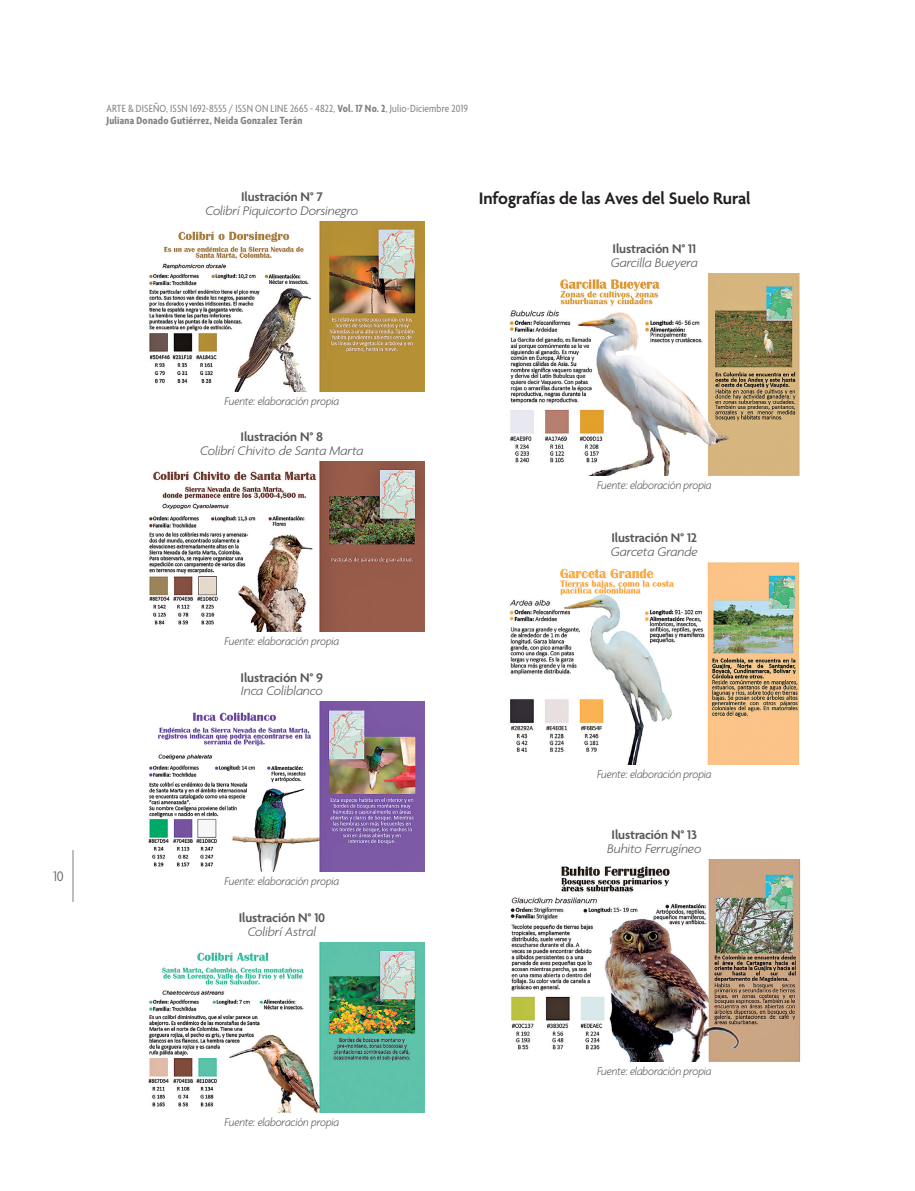
<style>
.page{position:relative;width:915px;height:1191px;background:#fff}
.page>*{position:absolute;margin:0;border:0;box-sizing:border-box;transform-origin:0 0}
.Subtítulos_2{font:600 18px "Agenda";letter-spacing:-.01em;color:#231f20}
.t1{font:15px "Agenda";color:#6c6d70;scale:.9 1}
.Tablas_Título{font:italic 300 13.5px "Agenda";letter-spacing:-.01em;color:#57585a}
.Tablas_Título-2{font:600 13.5px "Agenda";letter-spacing:-.01em;color:#57585a}
.Tablas_Fuente{font:italic 300 12px "Agenda";letter-spacing:-.01em;color:#57585a;scale:.9 1}
.t2{font:condensed 11.25px/12px "Agenda";letter-spacing:.015em;color:#808285}
.s1{font-weight:700}
</style>
<div class="page">
<hr style="left:72px;top:850px;width:2px;height:51px;background:#bcbdc0">
<img style="left:149px;top:221px;width:275px;height:170px">
<img style="left:149px;top:461px;width:275px;height:170px">
<img style="left:148px;top:702px;width:276px;height:170px">
<img style="left:148px;top:942px;width:276px;height:170px">
<img style="left:509px;top:273px;width:291px;height:202px">
<img style="left:509px;top:562px;width:290px;height:202px">
<img style="left:510px;top:859px;width:291px;height:202px">
<p class="t2" style="left:106px;top:103px;width:363px">ARTE &amp; DISEÑO, ISSN 1692-8555 / ISSN ON LINE 2665 - 4822, <span class="s1">Vol. 17 No. 2</span>, Julio-Diciembre 2019<br><span class="s1">Juliana Donado Gutiérrez, Neida Gonzalez Terán</span></p>
<p class="Tablas_Título-2" style="left:241px;top:189px;width:83px">Ilustración N° 7</p>
<p class="Tablas_Título" style="left:205px;top:202px;width:154px">Colibrí Piquicorto Dorsinegro</p>
<p class="Subtítulos_2" style="left:478px;top:189px;width:273px">Infografías de las Aves del Suelo Rural</p>
<p class="Tablas_Título-2" style="left:612px;top:241px;width:85px">Ilustración N° 11</p>
<p class="Tablas_Título" style="left:610px;top:254px;width:89px">Garcilla Bueyera</p>
<p class="t1" style="left:53px;top:867px;width:13px">10</p>
<p class="Tablas_Fuente" style="left:224px;top:394px;width:129px">Fuente: elaboración propia</p>
<p class="Tablas_Título-2" style="left:240px;top:430px;width:84px">Ilustración N° 8</p>
<p class="Tablas_Título" style="left:200px;top:442px;width:165px">Colibrí Chivito de Santa Marta</p>
<p class="Tablas_Fuente" style="left:224px;top:634px;width:129px">Fuente: elaboración propia</p>
<p class="Tablas_Título-2" style="left:240px;top:670px;width:84px">Ilustración N° 9</p>
<p class="Tablas_Título" style="left:241px;top:683px;width:83px">Inca Coliblanco</p>
<p class="Tablas_Fuente" style="left:224px;top:874px;width:129px">Fuente: elaboración propia</p>
<p class="Tablas_Título-2" style="left:238px;top:910px;width:88px">Ilustración N° 10</p>
<p class="Tablas_Título" style="left:247px;top:923px;width:70px">Colibrí Astral</p>
<p class="Tablas_Fuente" style="left:596px;top:478px;width:129px">Fuente: elaboración propia</p>
<p class="Tablas_Título-2" style="left:611px;top:531px;width:87px">Ilustración N° 12</p>
<p class="Tablas_Título" style="left:610px;top:543px;width:88px">Garceta Grande</p>
<p class="Tablas_Fuente" style="left:596px;top:767px;width:129px">Fuente: elaboración propia</p>
<p class="Tablas_Título-2" style="left:611px;top:827px;width:87px">Ilustración N° 13</p>
<p class="Tablas_Título" style="left:607px;top:840px;width:96px">Buhito Ferrugíneo</p>
<p class="Tablas_Fuente" style="left:224px;top:1114px;width:129px">Fuente: elaboración propia</p>
<p class="Tablas_Fuente" style="left:596px;top:1063px;width:129px">Fuente: elaboración propia</p>
</div>
